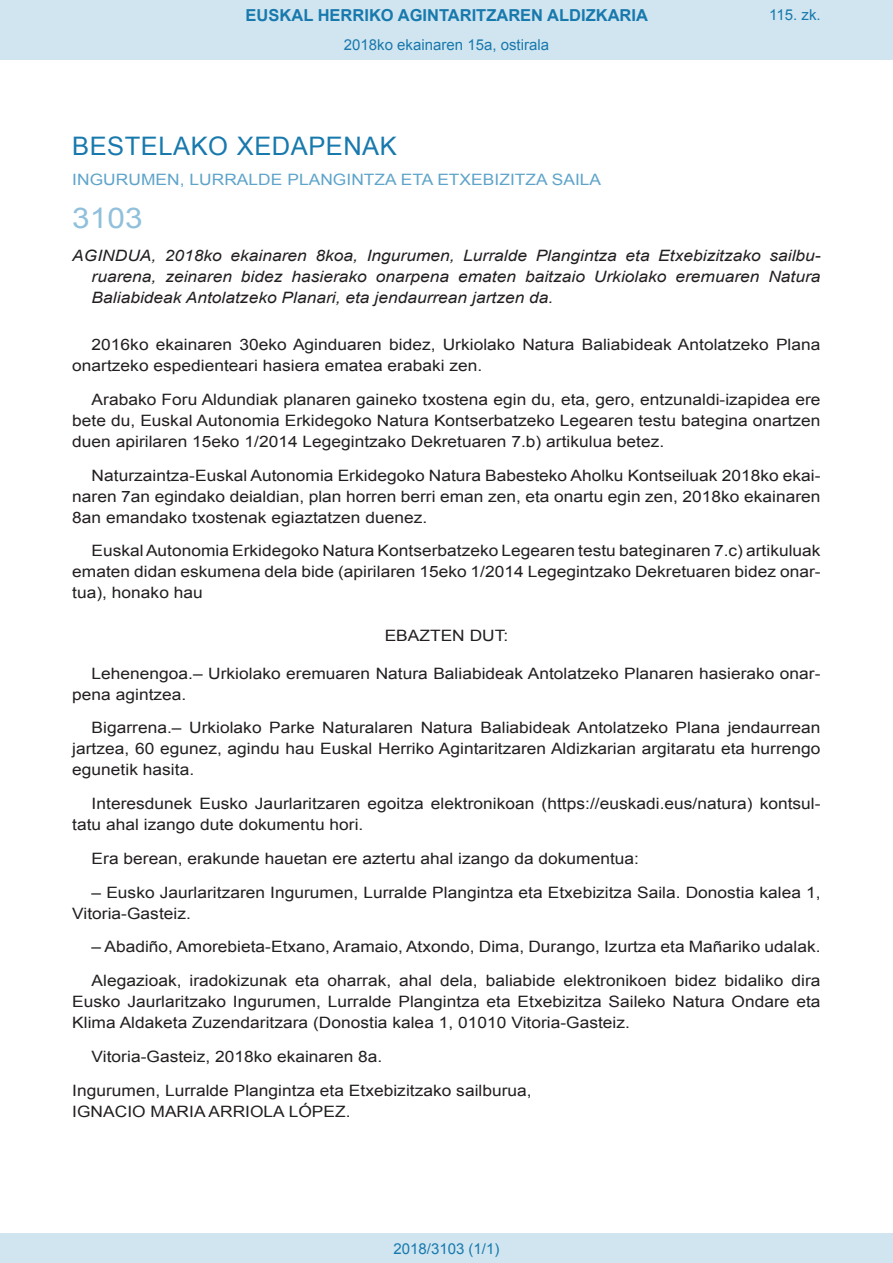
<style>
.page{position:relative;width:893px;height:1263px;background:#fff}
.page>*{position:absolute;margin:0;border:0;box-sizing:border-box;transform-origin:0 0}
.BOPVOrden{font:28.5px "Arial";color:#90c0db;scale:1.11 1}
.BOPVSeccion{font:25.5px "Arial";letter-spacing:.02em;color:#1879ad}
.t1{font:700 16.5px "Arial";color:#1879ad}
.BOPVDetalle{font:15.6px/21px "Arial";color:#231f20;text-align:justify;scale:1.11 1}
.BOPVTitulo{font:italic 15.6px/21px "Arial";color:#231f20;text-align:justify;scale:1.11 1}
.BOPVFirmaPuesto{font:15.6px "Arial";color:#231f20;scale:1.11 1}
.BOPVOrganismo{font:15.6px "Arial";letter-spacing:.005em;color:#5ea4ca;scale:1.11 1}
.BOPVFirmaLugFec{font:15.6px "Arial";color:#231f20;scale:1.11 1}
.BOPVFirmaNombre{font:15.6px "Arial";color:#231f20;scale:1.11 1}
.BOPVClave{font:15.6px "Arial";color:#231f20;scale:1.11 1}
.Paginacion_Centro{font:15px "Arial";color:#1879ad}
</style>
<div class="page">
<div style="left:0;top:0;width:893px;height:60px;background:#d0e5f0"></div>
<div style="left:0;top:1233px;width:893px;height:30px;background:#d0e5f0"></div>
<p class="t1" style="left:246px;top:4px;width:404px">EUSKAL HERRIKO AGINTARITZAREN ALDIZKARIA</p>
<p class="Paginacion_Centro" style="left:344px;top:35px;width:207px">2018ko ekainaren 15a, ostirala</p>
<p class="Paginacion_Centro" style="left:769px;top:5px;width:53px">115. zk.</p>
<p class="BOPVSeccion" style="left:72px;top:129px;width:326px">BESTELAKO XEDAPENAK</p>
<p class="BOPVOrganismo" style="left:72px;top:169px;width:478px">INGURUMEN, LURRALDE PLANGINTZA ETA ETXEBIZITZA SAILA</p>
<p class="BOPVOrden" style="left:72px;top:199px;width:65px">3103</p>
<p class="BOPVTitulo" style="left:92px;top:246px;width:658px;text-indent:-19px">AGINDUA, 2018ko ekainaren 8koa, Ingurumen, Lurralde Plangintza eta Etxebizitzako sailbu&shy;ruarena, zeinaren bidez hasierako onarpena ematen baitzaio Urkiolako eremuaren Natura Baliabideak Antolatzeko Planari, eta jendaurrean jartzen da.</p>
<p class="BOPVDetalle" style="left:72px;top:334px;width:676px;text-indent:19px">2016ko ekainaren 30eko Aginduaren bidez, Urkiolako Natura Baliabideak Antolatzeko Plana onartzeko espedienteari hasiera ematea erabaki zen.</p>
<p class="BOPVDetalle" style="left:72px;top:389px;width:676px;text-indent:19px">Arabako Foru Aldundiak planaren gaineko txostena egin du, eta, gero, entzunaldi-izapidea ere bete du, Euskal Autonomia Erkidegoko Natura Kontserbatzeko Legearen testu bategina onartzen duen apirilaren 15eko 1/2014 Legegintzako Dekretuaren 7.b) artikulua betez.</p>
<p class="BOPVDetalle" style="left:72px;top:465px;width:676px;text-indent:19px">Naturzaintza-Euskal Autonomia Erkidegoko Natura Babesteko Aholku Kontseiluak 2018ko ekai&shy;naren 7an egindako deialdian, plan horren berri eman zen, eta onartu egin zen, 2018ko ekainaren 8an emandako txostenak egiaztatzen duenez.</p>
<p class="BOPVDetalle" style="left:72px;top:540px;width:676px;text-indent:19px">Euskal Autonomia Erkidegoko Natura Kontserbatzeko Legearen testu bateginaren 7.c) artikuluak ematen didan eskumena dela bide (apirilaren 15eko 1/2014 Legegintzako Dekretuaren bidez onar&shy;tua), honako hau</p>
<p class="BOPVClave" style="left:385px;top:625px;width:113px">EBAZTEN DUT:</p>
<p class="BOPVDetalle" style="left:72px;top:663px;width:676px;text-indent:19px">Lehenengoa.– Urkiolako eremuaren Natura Baliabideak Antolatzeko Planaren hasierako onar&shy;pena agintzea.</p>
<p class="BOPVDetalle" style="left:72px;top:717px;width:676px;text-indent:19px">Bigarrena.– Urkiolako Parke Naturalaren Natura Baliabideak Antolatzeko Plana jendaurrean jartzea, 60 egunez, agindu hau Euskal Herriko Agintaritzaren Aldizkarian argitaratu eta hurrengo egunetik hasita.</p>
<p class="BOPVDetalle" style="left:72px;top:793px;width:676px;text-indent:19px">Interesdunek Eusko Jaurlaritzaren egoitza elektronikoan (https://euskadi.eus/natura) kontsul&shy;tatu ahal izango dute dokumentu hori.</p>
<p class="BOPVDetalle" style="left:92px;top:848px;width:495px">Era berean, erakunde hauetan ere aztertu ahal izango da dokumentua:</p>
<p class="BOPVDetalle" style="left:72px;top:882px;width:676px;text-indent:19px">– Eusko Jaurlaritzaren Ingurumen, Lurralde Plangintza eta Etxebizitza Saila. Donostia kalea 1,<br>Vitoria-Gasteiz.</p>
<p class="BOPVDetalle" style="left:92px;top:936px;width:658px">– Abadiño, Amorebieta-Etxano, Aramaio, Atxondo, Dima, Durango, Izurtza eta Mañariko udalak.</p>
<p class="BOPVDetalle" style="left:72px;top:970px;width:676px;text-indent:19px">Alegazioak, iradokizunak eta oharrak, ahal dela, baliabide elektronikoen bidez bidaliko dira Eusko Jaurlaritzako Ingurumen, Lurralde Plangintza eta Etxebizitza Saileko Natura Ondare eta Klima Aldaketa Zuzendaritzara (Donostia kalea 1, 01010 Vitoria-Gasteiz.</p>
<p class="BOPVFirmaLugFec" style="left:92px;top:1046px;width:263px">Vitoria-Gasteiz, 2018ko ekainaren 8a.</p>
<p class="BOPVFirmaPuesto" style="left:72px;top:1080px;width:415px">Ingurumen, Lurralde Plangintza eta Etxebizitzako sailburua,</p>
<p class="BOPVFirmaNombre" style="left:72px;top:1101px;width:252px">IGNACIO MARIA ARRIOLA LÓPEZ.</p>
<p class="Paginacion_Centro" style="left:393px;top:1238px;width:107px">2018/3103 (1/1)</p>
</div>
